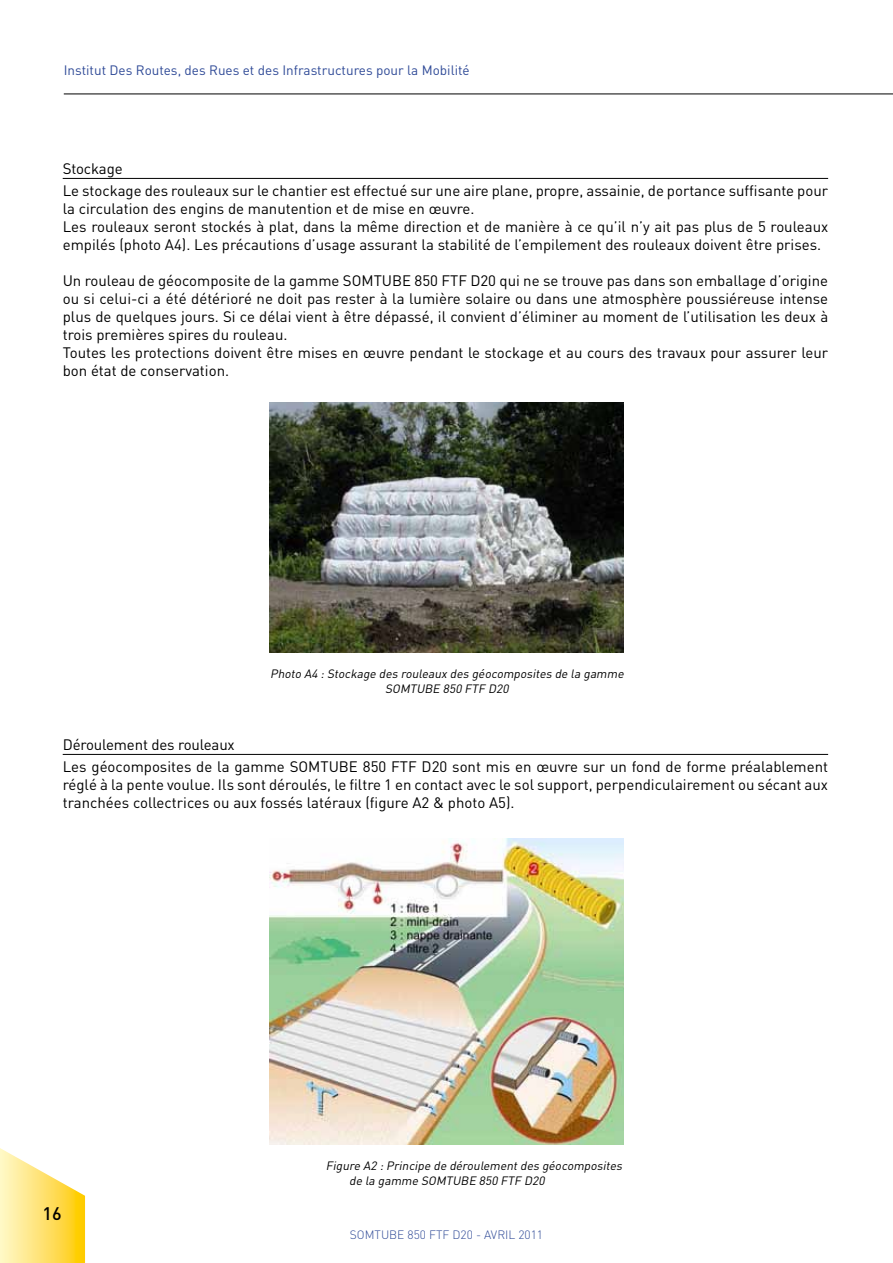
<style>
.page{position:relative;width:893px;height:1263px;background:#fff}
.page>*{position:absolute;margin:0;border:0;box-sizing:border-box;transform-origin:0 0}
.t1{font:500 18px "DIN";color:#000}
.t2{font:15px/18px "DIN";color:#000}
.t3{font:13.5px "DIN";color:#2f4a97}
.t4{font:italic 12px/14.4px "DIN";color:#000;text-align:center}
.t5{font:300 12px "DIN";color:#2f4a97}
</style>
<div class="page">
<svg style="left:0;top:1148px;width:85px;height:115px"></svg>
<hr style="left:63px;top:178px;width:765px;height:1px;background:#000">
<hr style="left:63px;top:754px;width:765px;height:1px;background:#000">
<hr style="left:64px;top:94px;width:829px;height:1px;background:#000">
<img style="left:270px;top:403px;width:354px;height:250px">
<img style="left:270px;top:838px;width:354px;height:307px">
<p class="t3" style="left:64px;top:61px;width:407px">Institut Des Routes, des Rues et des Infrastructures pour la Mobilité</p>
<p class="t2" style="left:63px;top:157px;width:767px;line-height:22.2px">Stockage<br>Le stockage des rouleaux sur le chantier est effectué sur une aire plane, propre, assainie, de portance suffisante pour</p>
<p class="t2" style="left:63px;top:199px;width:767px">la circulation des engins de manutention et de mise en œuvre.<br>Les rouleaux seront stockés à plat, dans la même direction et de manière à ce qu’il n’y ait pas plus de 5 rouleaux empilés (photo A4). Les précautions d’usage assurant la stabilité de l’empilement des rouleaux doivent être prises.</p>
<p class="t2" style="left:63px;top:271px;width:767px">Un rouleau de géocomposite de la gamme SOMTUBE 850 FTF D20 qui ne se trouve pas dans son emballage d’origine ou si celui-ci a été détérioré ne doit pas rester à la lumière solaire ou dans une atmosphère poussiéreuse intense plus de quelques jours. Si ce délai vient à être dépassé, il convient d’éliminer au moment de l’utilisation les deux à trois premières spires du rouleau.<br>Toutes les protections doivent être mises en œuvre pendant le stockage et au cours des travaux pour assurer leur bon état de conservation.</p>
<p class="t4" style="left:270px;top:666px;width:358px">Photo A4 :Stockage des rouleaux des géocomposites de la gamme<br>SOMTUBE 850 FTF D20</p>
<p class="t2" style="left:63px;top:733px;width:767px;line-height:22.2px">Déroulement des rouleaux<br>Les géocomposites de la gamme SOMTUBE 850 FTF D20 sont mis en œuvre sur un fond de forme préalablement</p>
<p class="t2" style="left:63px;top:775px;width:767px">réglé à la pente voulue. Ils sont déroulés, le filtre 1 en contact avec le sol support, perpendiculairement ou sécant aux tranchées collectrices ou aux fossés latéraux (figure A2 &amp; photo A5).</p>
<p class="t1" style="left:43px;top:1201px;width:21px">16</p>
<p class="t4" style="left:349px;top:1159px;width:277px;text-align:left;text-indent:-23px">Figure A2 :Principe de déroulementdes géocomposites de la gamme SOMTUBE 850 FTF D20</p>
<p class="t5" style="left:350px;top:1228px;width:195px">SOMTUBE 850 FTF D20 - AVRIL 2011</p>
</div>
